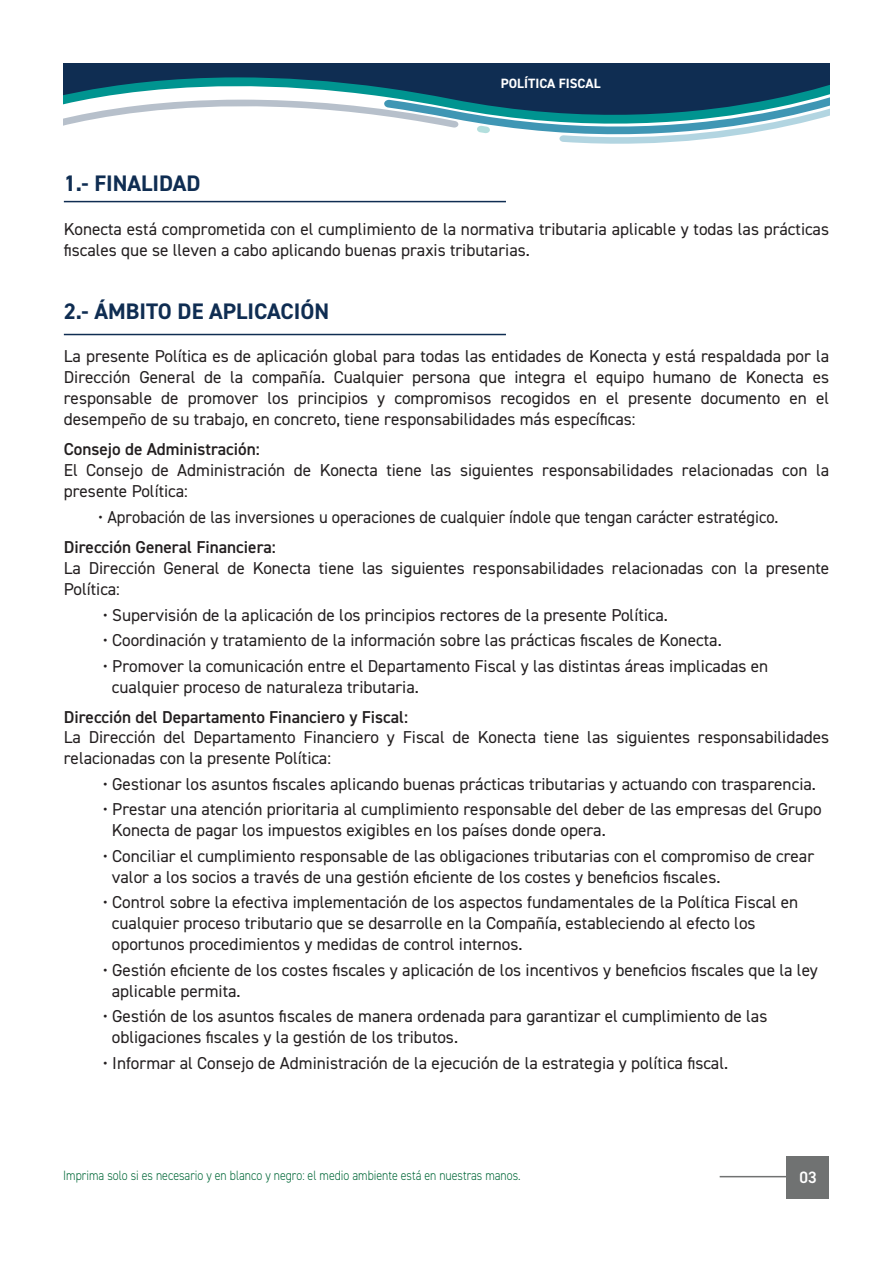
<style>
.page{position:relative;width:893px;height:1263px;background:#fff}
.page>*{position:absolute;margin:0;border:0;box-sizing:border-box;transform-origin:0 0}
.t1{font:700 22.5px "DIN2014";color:#0f2d52}
.t2{font:17.25px/21px "DIN2014";color:#231f20}
.t3{font:600 17.25px "DIN2014";color:#231f20}
.t4{font:17.25px "DIN2014";color:#231f20;scale:.96 1}
.t5{font:600 16.5px "DIN2014";color:#fff}
.t6{font:300 13.5px "DIN2014";color:#006838;scale:.88 1}
.t7{font:700 13.5px "DIN2014";color:#fff}
</style>
<div class="page">
<div style="left:64px;top:64px;width:765px;height:7px;background:#0f2d52"></div>
<svg style="left:64px;top:71px;width:765px;height:73px"></svg>
<hr style="left:64px;top:201px;width:442px;height:1px;background:#0f2d52">
<hr style="left:64px;top:334px;width:442px;height:1px;background:#0f2d52">
<div style="left:786px;top:1156px;width:43px;height:42px;background:#707272"></div>
<hr style="left:720px;top:1176px;width:66px;height:1px;background:#707272">
<p class="t7" style="left:501px;top:74px;width:101px">POLÍTICA FISCAL</p>
<h1 class="t1" style="left:64px;top:169px;width:138px">1.- FINALIDAD</h1>
<p class="t2" style="left:64px;top:218px;width:767px">Konecta está comprometida con el cumplimiento de la normativa tributaria aplicable y todas las prácticas fiscales que se lleven a cabo aplicando buenas praxis tributarias.</p>
<h1 class="t1" style="left:64px;top:296px;width:267px">2.- ÁMBITO DE APLICACIÓN</h1>
<p class="t2" style="left:64px;top:346px;width:767px;text-align:justify">La presente Política es de aplicación global para todas las entidades de Konecta y está respaldada por la Dirección General de la compañía. Cualquier persona que integra el equipo humano de Konecta es responsable de promover los principios y compromisos recogidos en el presente documento en el desempeño de su trabajo, en concreto, tiene responsabilidades más específicas:</p>
<p class="t3" style="left:64px;top:438px;width:198px">Consejo de Administración:</p>
<p class="t2" style="left:64px;top:460px;width:767px">El Consejo de Administración de Konecta tiene las siguientes responsabilidades relacionadas con la presente Política:</p>
<p class="t4" style="left:98px;top:506px;width:710px">• Aprobación de las inversiones u operaciones de cualquier índole que tengan carácter estratégico.</p>
<p class="t3" style="left:64px;top:536px;width:214px">Dirección General Financiera:</p>
<p class="t2" style="left:64px;top:557px;width:767px">La Dirección General de Konecta tiene las siguientes responsabilidades relacionadas con la presente<br>Política:</p>
<p class="t2" style="left:103px;top:604px;width:567px">• Supervisión de la aplicación de los principios rectores de la presente Política.</p>
<p class="t2" style="left:103px;top:629px;width:620px">• Coordinación y tratamiento de la información sobre las prácticas fiscales de Konecta.</p>
<p class="t2" style="left:112px;top:655px;width:658px;text-indent:-9px">• Promover la comunicación entre el Departamento Fiscal y las distintas áreas implicadas en cualquier proceso de naturaleza tributaria.</p>
<p class="t3" style="left:64px;top:705px;width:346px">Dirección del Departamento Financiero y Fiscal:</p>
<p class="t2" style="left:64px;top:727px;width:767px">La Dirección del Departamento Financiero y Fiscal de Konecta tiene las siguientes responsabilidades relacionadas con la presente Política:</p>
<p class="t2" style="left:103px;top:773px;width:715px">• Gestionar los asuntos fiscales aplicando buenas prácticas tributarias y actuando con trasparencia.</p>
<p class="t2" style="left:112px;top:799px;width:711px;text-indent:-9px">• Prestar una atención prioritaria al cumplimiento responsable del deber de las empresas del Grupo<br>Konecta de pagar los impuestos exigibles en los países donde opera.</p>
<p class="t2" style="left:112px;top:845px;width:704px;text-indent:-9px">• Conciliar el cumplimiento responsable de las obligaciones tributarias con el compromiso de crear valor a los socios a través de una gestión eficiente de los costes y beneficios fiscales.</p>
<p class="t2" style="left:112px;top:892px;width:688px;text-indent:-9px">• Control sobre la efectiva implementación de los aspectos fundamentales de la Política Fiscal en cualquier proceso tributario que se desarrolle en la Compañía, estableciendo al efecto los oportunos procedimientos y medidas de control internos.</p>
<p class="t2" style="left:112px;top:959px;width:708px;text-indent:-9px">• Gestión eficiente de los costes fiscales y aplicación de los incentivos y beneficios fiscales que la ley aplicable permita.</p>
<p class="t2" style="left:112px;top:1006px;width:657px;text-indent:-9px">• Gestión de los asuntos fiscales de manera ordenada para garantizar el cumplimiento de las obligaciones fiscales y la gestión de los tributos.</p>
<p class="t2" style="left:103px;top:1052px;width:627px">• Informar al Consejo de Administración de la ejecución de la estrategia y política fiscal.</p>
<p class="t6" style="left:63px;top:1167px;width:521px">Imprima solo si es necesario y en blanco y negro: el medio ambiente está en nuestras manos.</p>
<p class="t5" style="left:800px;top:1166px;width:19px">03</p>
</div>
